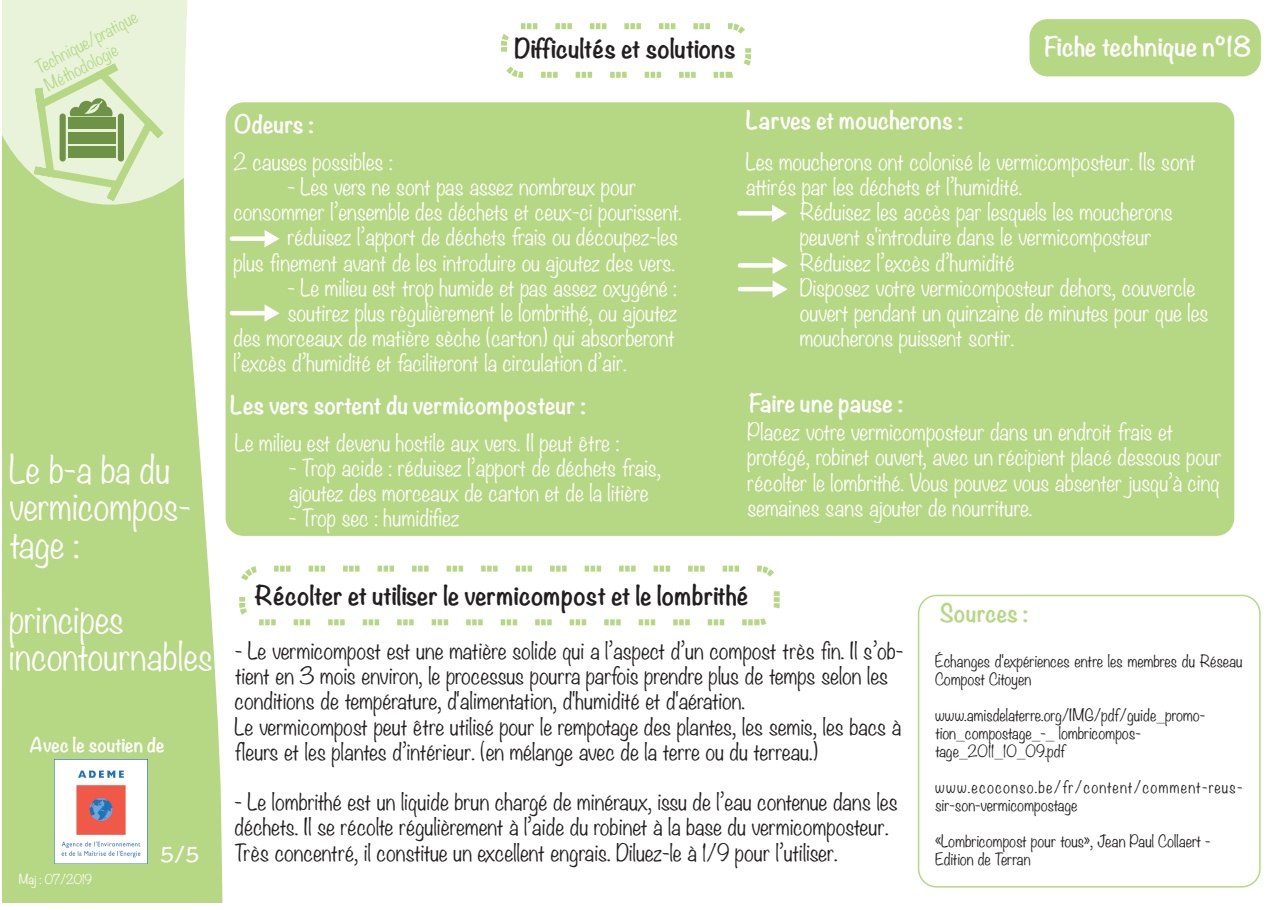
<style>
.page{position:relative;width:1280px;height:910px;background:#fff}
.page>*{position:absolute;margin:0;border:0;box-sizing:border-box;transform-origin:0 0}
.t1{font:300 34.5px/37.5px "Noteworthy";color:#fff}
.t2{font:700 24px "Noteworthy";color:#231f20}
.t3{font:700 24px "Noteworthy";color:#fff}
.t4{font:700 22.5px "Noteworthy";color:#fff}
.t5{font:700 22.5px "Noteworthy";color:#b6d884}
.t6{font:300 21px/25.2px "Noteworthy";color:#fff}
.t7{font:300 21px/25.2px "Noteworthy";color:#231f20}
.t8{font:700 18px "Noteworthy";color:#fff}
.t9{font:300 16.05px/20.1px "Noteworthy";color:#b6d884}
.t10{font:300 15px/18px "Noteworthy";color:#231f20}
.t11{font:300 15px/18px "Noteworthy";letter-spacing:.045em;color:#231f20}
.t12{font:300 12px "Noteworthy";color:#fff}
</style>
<div class="page">
<div style="left:1029px;top:19px;width:232px;height:57px;background:#b6d884;border-radius:18px"></div>
<div style="left:2px;top:0;width:224px;height:902px;background:#b6d884"></div>
<div style="left:2px;top:0;width:158px;height:168px;background:#e8f3d9"></div>
<svg style="left:160px;top:0;width:153px;height:903px;fill:#fff"></svg>
<svg style="left:26px;top:57px;width:145px;height:152px"></svg>
<img style="left:54px;top:759px;width:94px;height:104px">
<div style="left:501px;top:23px;width:250px;height:55px;border:6px dashed #b6d884;border-radius:18px"></div>
<div style="left:226px;top:102px;width:1008px;height:434px;background:#b6d884;border-radius:18px"></div>
<div style="left:239px;top:566px;width:541px;height:59px;border:6px dashed #b6d884;border-radius:18px"></div>
<div style="left:739px;top:211px;width:32px;height:5px;background:#fff"></div>
<svg style="left:772px;top:205px;width:15px;height:17px"></svg>
<div style="left:740px;top:263px;width:31px;height:5px;background:#fff"></div>
<svg style="left:772px;top:257px;width:16px;height:17px"></svg>
<hr style="left:740px;top:287px;width:31px;height:4px;background:#fff">
<svg style="left:772px;top:280px;width:16px;height:18px"></svg>
<div style="left:232px;top:236px;width:31px;height:5px;background:#fff"></div>
<svg style="left:264px;top:230px;width:16px;height:17px"></svg>
<hr style="left:232px;top:311px;width:31px;height:4px;background:#fff">
<svg style="left:264px;top:304px;width:16px;height:18px"></svg>
<div style="left:918px;top:595px;width:343px;height:293px;border:2px solid #b6d884;border-radius:18px"></div>
<p class="t9" style="left:31px;top:59px;width:114px;rotate:-28deg">Technique/pratique<br>Méthodologie</p>
<h1 class="t1" style="left:9px;top:449px;width:183px">Le b-a ba du vermicompos&shy;tage :</h1>
<h1 class="t1" style="left:9px;top:599px;width:205px">principes incontournables</h1>
<p class="t8" style="left:30px;top:729px;width:137px">Avec le soutien de</p>
<p class="t12" style="left:19px;top:868px;width:75px">Maj : 07/2019</p>
<p class="t8" style="left:161px;top:839px;width:40px">5/5</p>
<p class="t2" style="left:514px;top:27px;width:223px">Difficultés et solutions</p>
<p class="t3" style="left:1044px;top:25px;width:210px">Fiche technique n°18</p>
<p class="t4" style="left:234px;top:104px;width:82px">Odeurs :</p>
<p class="t6" style="left:233px;top:148px;width:161px">2 causes possibles :</p>
<p class="t6" style="left:287px;top:173px;width:350px">- Les vers ne sont pas assez nombreux pour</p>
<p class="t6" style="left:233px;top:199px;width:450px">consommer l’ensemble des déchets et ceux-ci pourissent.</p>
<p class="t6" style="left:287px;top:224px;width:392px">réduisez l’apport de déchets frais ou découpez-les</p>
<p class="t6" style="left:233px;top:249px;width:443px">plus finement avant de les introduire ou ajoutez des vers.</p>
<p class="t6" style="left:287px;top:274px;width:391px">- Le milieu est trop humide et pas assez oxygéné :</p>
<p class="t6" style="left:287px;top:299px;width:391px">soutirez plus règulièrement le lombrithé, ou ajoutez</p>
<p class="t6" style="left:233px;top:325px;width:443px">des morceaux de matière sèche (carton) qui absorberont</p>
<p class="t6" style="left:233px;top:350px;width:395px">l’excès d’humidité et faciliteront la circulation d’air.</p>
<p class="t4" style="left:230px;top:385px;width:358px">Les vers sortent du vermicomposteur :</p>
<p class="t6" style="left:235px;top:429px;width:386px">Le milieu est devenu hostile aux vers. Il peut être :</p>
<p class="t6" style="left:289px;top:454px;width:374px">- Trop acide : réduisez l’apport de déchets frais, ajoutez des morceaux de carton et de la litière</p>
<p class="t6" style="left:289px;top:505px;width:172px">- Trop sec : humidifiez</p>
<p class="t4" style="left:746px;top:100px;width:219px">Larves et moucherons :</p>
<p class="t6" style="left:746px;top:148px;width:452px">Les moucherons ont colonisé le vermicomposteur. Ils sont attirés par les déchets et l’humidité.</p>
<p class="t6" style="left:800px;top:199px;width:410px">Réduisez les accès par lesquels les moucherons peuvent s'introduire dans le vermicomposteur Réduisez l’excès d’humidité<br>Disposez votre vermicomposteur dehors, couvercle ouvert pendant un quinzaine de minutes pour que les moucherons puissent sortir.</p>
<p class="t4" style="left:749px;top:383px;width:156px">Faire une pause :</p>
<p class="t6" style="left:747px;top:419px;width:476px">Placez votre vermicomposteur dans un endroit frais et protégé, robinet ouvert, avec un récipient placé dessous pour récolter le lombrithé. Vous pouvez vous absenter jusqu’à cinq semaines sans ajouter de nourriture.</p>
<p class="t2" style="left:254px;top:574px;width:496px">Récolter et utiliser le vermicompost et le lombrithé</p>
<p class="t7" style="left:235px;top:638px;width:670px">- Le vermicompost est une matière solide qui a l’aspect d’un compost très fin. Il s’ob&shy;tient en 3 mois environ, le processus pourra parfois prendre plus de temps selon les conditions de température, d'alimentation, d'humidité et d'aération.<br>Le vermicompost peut être utilisé pour le rempotage des plantes, les semis, les bacs à fleurs et les plantes d’intérieur. (en mélange avec de la terre ou du terreau.)</p>
<p class="t7" style="left:234px;top:789px;width:665px">- Le lombrithé est un liquide brun chargé de minéraux, issu de l’eau contenue dans les déchets. Il se récolte régulièrement à l’aide du robinet à la base du vermicomposteur.<br>Très concentré, il constitue un excellent engrais. Diluez-le à 1/9 pour l’utiliser.</p>
<p class="t5" style="left:940px;top:593px;width:90px">Sources :</p>
<p class="t10" style="left:935px;top:651px;width:309px">Échanges d'expériences entre les membres du Réseau<br>Compost Citoyen</p>
<p class="t10" style="left:935px;top:705px;width:272px">www.amisdelaterre.org/IMG/pdf/guide_promo&shy;tion_compostage_-_ lombricompos&shy;tage_2011_10_09.pdf</p>
<p class="t11" style="left:935px;top:777px;width:309px">www.ecoconso.be/fr/content/comment-reus&shy;sir-son-vermicompostage</p>
<p class="t10" style="left:935px;top:831px;width:277px">«Lombricompost pour tous», Jean Paul Collaert -<br>Edition de Terran</p>
</div>
